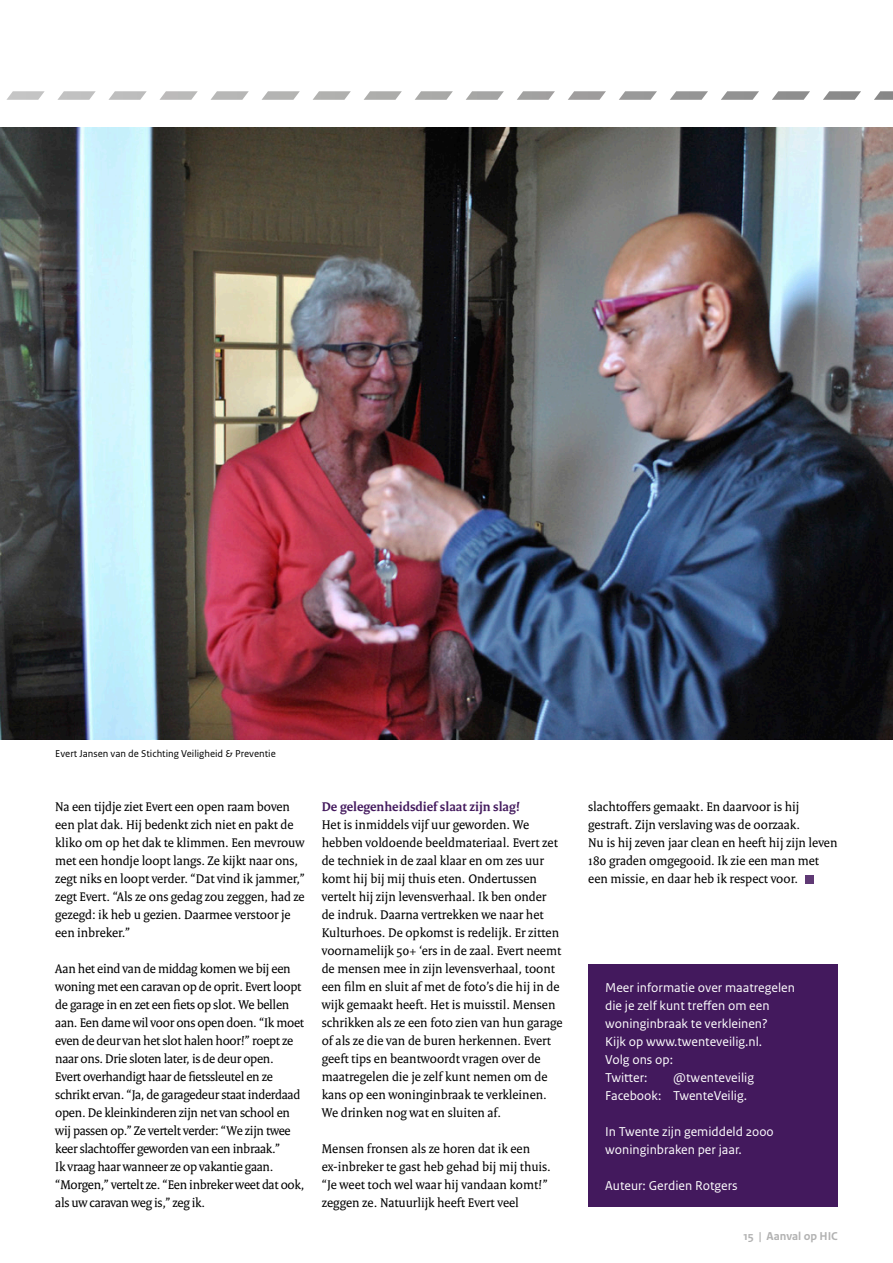
<style>
.page{position:relative;width:893px;height:1263px;background:#fff}
.page>*{position:absolute;margin:0;border:0;box-sizing:border-box;transform-origin:0 0}
._04_RO_basis_voor_br{font:13.5px/18px "Rijksoverheid Serif";color:#000}
._04_RO_basis_voor_br-2{font:13.5px/18px "Rijksoverheid Serif";letter-spacing:-.02em;color:#000}
._07__tekstkader{font:13.5px/18px "Rijksoverheid Sans Text";color:#fff}
._02_RO_basis_voor_al{font:700 13.5px "Rijksoverheid Serif";color:#43195d}
.t1{font:700 12px "Rijksoverheid Sans Text";color:#b2b2b2}
._05_RO_basis_voor_fo{font:10.5px "Rijksoverheid Sans Text";color:#000}
</style>
<div class="page">
<svg style="left:6px;top:91px;width:39px;height:9px"></svg>
<svg style="left:57px;top:91px;width:39px;height:9px"></svg>
<svg style="left:108px;top:91px;width:39px;height:9px"></svg>
<svg style="left:159px;top:91px;width:39px;height:9px"></svg>
<svg style="left:211px;top:91px;width:38px;height:9px"></svg>
<svg style="left:262px;top:91px;width:38px;height:9px"></svg>
<svg style="left:313px;top:91px;width:38px;height:9px"></svg>
<svg style="left:364px;top:91px;width:38px;height:9px"></svg>
<svg style="left:415px;top:91px;width:38px;height:9px"></svg>
<svg style="left:466px;top:91px;width:38px;height:9px"></svg>
<svg style="left:517px;top:91px;width:38px;height:9px"></svg>
<svg style="left:568px;top:91px;width:38px;height:9px"></svg>
<svg style="left:619px;top:91px;width:38px;height:9px"></svg>
<svg style="left:670px;top:91px;width:38px;height:9px"></svg>
<svg style="left:721px;top:91px;width:38px;height:9px"></svg>
<svg style="left:772px;top:91px;width:38px;height:9px"></svg>
<svg style="left:823px;top:91px;width:38px;height:9px"></svg>
<svg style="left:874px;top:91px;width:19px;height:9px"></svg>
<img style="left:0;top:127px;width:893px;height:612px">
<div style="left:805px;top:875px;width:8px;height:8px;background:#5f3974"></div>
<div style="left:588px;top:964px;width:250px;height:243px;background:#43195d"></div>
<p class="_05_RO_basis_voor_fo" style="left:55px;top:748px;width:222px">Evert Jansen van de Stichting Veiligheid &amp; Preventie</p>
<p class="_04_RO_basis_voor_br" style="left:55px;top:798px;width:251px">Na een tijdje ziet Evert een open raam boven een plat dak. Hij bedenkt zich niet en pakt de kliko om op het dak te klimmen. Een mevrouw met een hondje loopt langs. Ze kijkt naar ons, zegt niks en loopt verder. “Dat vind ik jammer,” zegt Evert. “Als ze ons gedag zou zeggen, had ze gezegd: ik heb u gezien. Daarmee verstoor je een inbreker.”</p>
<p class="_04_RO_basis_voor_br-2" style="left:55px;top:960px;width:251px">Aan het eind van de middag komen we bij een woning met een caravan op de oprit. Evert loopt de garage in en zet een fiets op slot. We bellen aan. Een dame wil voor ons open doen. “Ik moet even de deur van het slot halen hoor!” roept ze naar ons. Drie sloten later, is de deur open.<br>Evert overhandigt haar de fietssleutel en ze schrikt ervan. “Ja, de garagedeur staat inderdaad open. De kleinkinderen zijn net van school en wij passen op.” Ze vertelt verder: “We zijn twee keer slachtoffer geworden van een inbraak.”<br>Ik vraag haar wanneer ze op vakantie gaan. “Morgen,” vertelt ze. “Een inbreker weet dat ook, als uw caravan weg is,” zeg ik.</p>
<p class="_02_RO_basis_voor_al" style="left:322px;top:799px;width:200px">De gelegenheidsdief slaat zijn slag!</p>
<p class="_04_RO_basis_voor_br" style="left:322px;top:816px;width:242px">Het is inmiddels vijf uur geworden. We hebben voldoende beeldmateriaal. Evert zet de techniek in de zaal klaar en om zes uur komt hij bij mij thuis eten. Ondertussen vertelt hij zijn levensverhaal. Ik ben onder de indruk. Daarna vertrekken we naar het Kulturhoes. De opkomst is redelijk. Er zitten voornamelijk 50+ ‘ers in de zaal. Evert neemt de mensen mee in zijn levensverhaal, toont een film en sluit af met de foto’s die hij in de wijk gemaakt heeft. Het is muisstil. Mensen schrikken als ze een foto zien van hun garage of als ze die van de buren herkennen. Evert geeft tips en beantwoordt vragen over de maatregelen die je zelf kunt nemen om de kans op een woninginbraak te verkleinen.<br>We drinken nog wat en sluiten af.</p>
<p class="_04_RO_basis_voor_br" style="left:322px;top:1140px;width:231px">Mensen fronsen als ze horen dat ik een ex-inbreker te gast heb gehad bij mij thuis. “Je weet toch wel waar hij vandaan komt!” zeggen ze. Natuurlijk heeft Evert veel</p>
<p class="_04_RO_basis_voor_br" style="left:588px;top:798px;width:251px">slachtoffers gemaakt. En daarvoor is hij gestraft. Zijn verslaving was de oorzaak.<br>Nu is hij zeven jaar clean en heeft hij zijn leven 180 graden omgegooid. Ik zie een man met een missie, en daar heb ik respect voor.</p>
<p class="_07__tekstkader" style="left:605px;top:979px;width:191px">Meer informatie over maatregelen die je zelf kunt treffen om een woninginbraak te verkleinen?<br>Kijk op www.twenteveilig.nl.<br>Volg ons op:<br>Twitter:</p>
<p class="_07__tekstkader" style="left:605px;top:1069px;width:150px;text-indent:68px">@twenteveilig<br>Facebook: TwenteVeilig.</p>
<p class="_07__tekstkader" style="left:605px;top:1123px;width:170px">In Twente zijn gemiddeld 2000 woninginbraken per jaar.</p>
<p class="_07__tekstkader" style="left:605px;top:1177px;width:134px">Auteur: Gerdien Rotgers</p>
<p class="t1" style="left:743px;top:1229px;width:96px">15 | Aanval op HIC</p>
</div>
